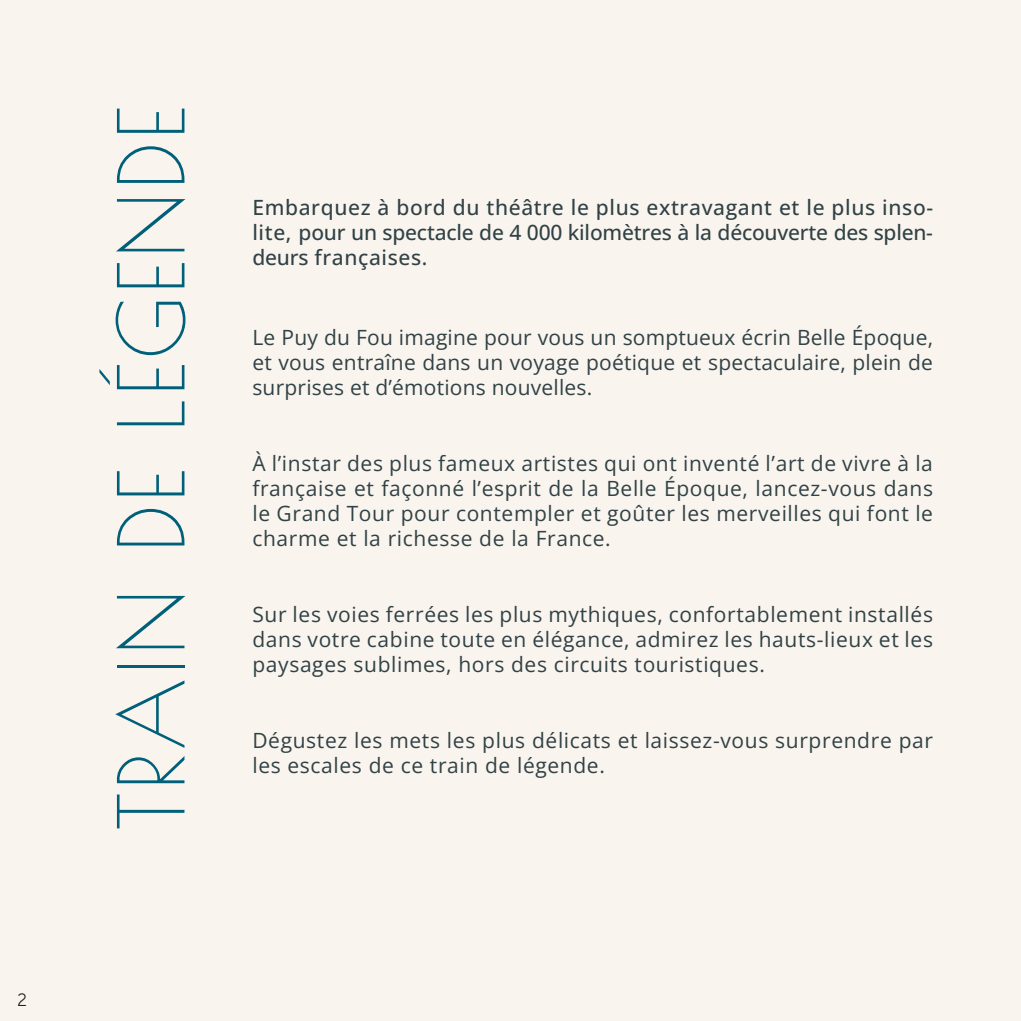
<style>
.page{position:relative;width:1021px;height:1021px;background:#fff}
.page>*{position:absolute;margin:0;border:0;box-sizing:border-box;transform-origin:0 0}
.t1{font:90px "Poiret One";letter-spacing:.03em;color:#00607a}
.t2{font:21px/25.2px "Open Sans";letter-spacing:.03em;color:#304246;text-align:justify}
.t3{font:500 21px/25.2px "Open Sans";letter-spacing:-.01em;color:#304246;text-align:justify}
.t4{font:18px "Aaux Next";color:#231f20}
</style>
<div class="page">
<div style="left:0;top:0;width:1020px;height:1020px;background:#faf4ee"></div>
<p class="t4" style="left:17px;top:987px;width:11px">2</p>
<h1 class="t1" style="left:98px;top:830px;width:725px;rotate:-90deg">TRAIN DE LÉGENDE</h1>
<p class="t3" style="left:252px;top:194px;width:682px">Embarquez à bord du théâtre le plus extravagant et le plus inso&shy;lite, pour un spectacle de 4 000 kilomètres à la découverte des splen&shy;deurs françaises.</p>
<p class="t2" style="left:252px;top:324px;width:682px">Le Puy du Fou imagine pour vous un somptueux écrin Belle Époque, et vous entraîne dans un voyage poétique et spectaculaire, plein de surprises et d’émotions nouvelles.</p>
<p class="t2" style="left:252px;top:450px;width:682px">À l’instar des plus fameux artistes qui ont inventé l’art de vivre à la française et façonné l’esprit de la Belle Époque, lancez-vous dans le Grand Tour pour contempler et goûter les merveilles qui font le charme et la richesse de la France.</p>
<p class="t2" style="left:252px;top:601px;width:682px">Sur les voies ferrées les plus mythiques, confortablement installés dans votre cabine toute en élégance, admirez les hauts-lieux et les paysages sublimes, hors des circuits touristiques.</p>
<p class="t2" style="left:252px;top:727px;width:682px">Dégustez les mets les plus délicats et laissez-vous surprendre par les escales de ce train de légende.</p>
</div>
